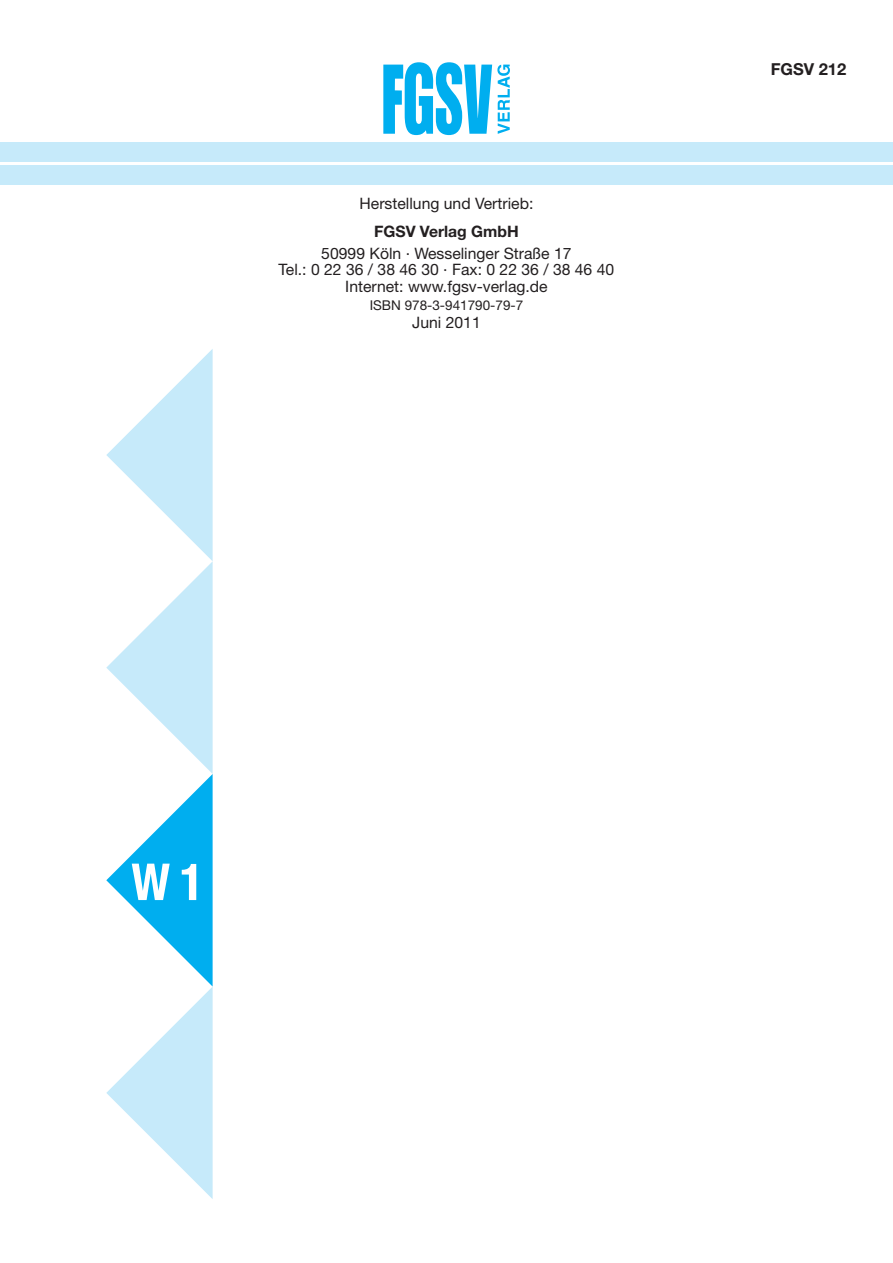
<style>
.page{position:relative;width:893px;height:1263px;background:#fff}
.page>*{position:absolute;margin:0;border:0;box-sizing:border-box;transform-origin:0 0}
.t1{font:700 condensed 51px "Helvetica Neue";color:#fff}
.t2{font:700 16.5px "Helvetica Neue";color:#231f20}
.t3{font:15.75px/16.5px "Helvetica Neue";color:#231f20;text-align:center}
.t4{font:700 15.75px "Helvetica Neue";color:#231f20}
.t5{font:13.5px "Helvetica Neue";color:#231f20}
</style>
<div class="page">
<svg style="left:383px;top:62px;width:127px;height:73px"></svg>
<div style="left:0;top:142px;width:893px;height:20px;background:#c6eafa"></div>
<div style="left:0;top:166px;width:893px;height:19px;background:#c6eafa"></div>
<svg style="left:106px;top:349px;width:107px;height:850px"></svg>
<p class="t3" style="left:360px;top:195px;width:175px">Herstellung und Vertrieb:</p>
<p class="t4" style="left:374px;top:222px;width:146px">FGSV Verlag GmbH</p>
<p class="t3" style="left:279px;top:245px;width:337px">50999 Köln · Wesselinger Straße 17<br>Tel.: 0 22 36 / 38 46 30 · Fax: 0 22 36 / 38 46 40<br>Internet: www.fgsv-verlag.de</p>
<p class="t5" style="left:370px;top:297px;width:155px">ISBN 978-3-941790-79-7</p>
<p class="t3" style="left:412px;top:314px;width:70px">Juni 2011</p>
<p class="t2" style="left:771px;top:58px;width:77px">FGSV 212</p>
<h1 class="t1" style="left:131px;top:851px;width:74px">W 1</h1>
</div>
